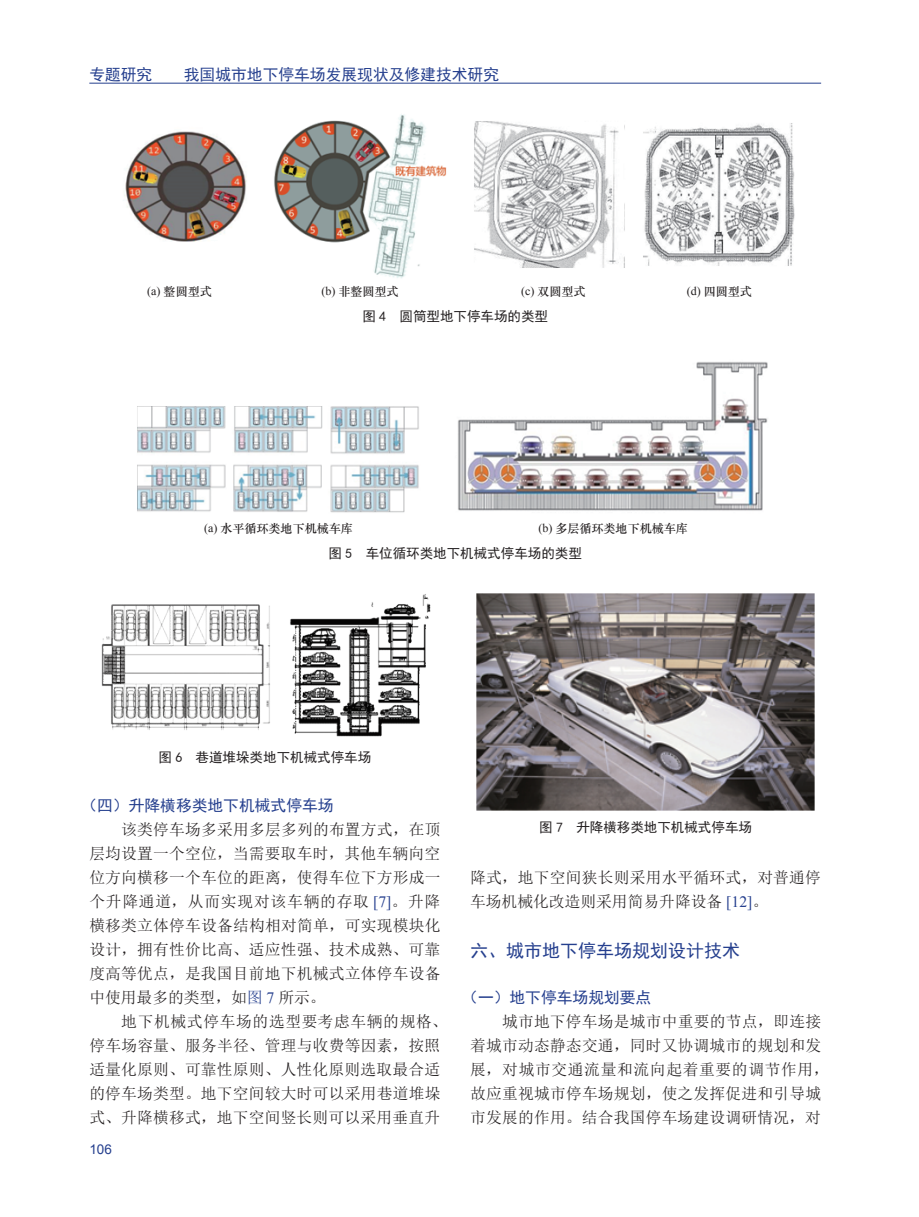
<style>
.page{position:relative;width:919px;height:1217px;background:#fff}
.page>*{position:absolute;margin:0;border:0;box-sizing:border-box;transform-origin:0 0}
.t1{font:18px "Sim Hei";color:#253f8e}
.t2{font:15.75px/24px "Sim Sun";letter-spacing:.015em;color:#231f20}
.t3{font:15.75px "Sim Hei";color:#253f8e}
.t4{font:13.5px "Sim Hei";color:#231f20}
.t5{font:13.5px "Arial";color:#253f8e}
.t6{font:12px "ST Zhongsong";color:#231f20}
.s1{font-family:"Times New Roman"}
.s2{font-family:"Times New Roman";color:#253f8e}
.s3{color:#253f8e}
</style>
<div class="page">
<hr style="left:89px;top:83px;width:732px;height:1px;background:#253f8e">
<img style="left:123px;top:131px;width:124px;height:111px">
<img style="left:274px;top:114px;width:173px;height:164px">
<img style="left:474px;top:121px;width:151px;height:147px">
<img style="left:643px;top:123px;width:152px;height:143px">
<img style="left:137px;top:406px;width:282px;height:107px">
<img style="left:458px;top:362px;width:310px;height:149px">
<img style="left:101px;top:604px;width:169px;height:126px">
<img style="left:290px;top:594px;width:141px;height:143px">
<img style="left:476px;top:593px;width:339px;height:218px">
<p class="t3" style="left:89px;top:66px;width:65px">专题研究</p>
<p class="t3" style="left:184px;top:66px;width:316px">我国城市地下停车场发展现状及修建技术研究</p>
<p class="t6" style="left:147px;top:283px;width:66px"><span class="s1">(a)</span> 整圆型式</p>
<p class="t6" style="left:321px;top:283px;width:79px"><span class="s1">(b)</span> 非整圆型式</p>
<p class="t6" style="left:521px;top:283px;width:66px"><span class="s1">(c)</span> 双圆型式</p>
<p class="t6" style="left:686px;top:283px;width:67px"><span class="s1">(d)</span> 四圆型式</p>
<p class="t4" style="left:362px;top:310px;width:187px">图 4 圆筒型地下停车场的类型</p>
<p class="t6" style="left:204px;top:520px;width:150px"><span class="s1">(a)</span> 水平循环类地下机械车库</p>
<p class="t6" style="left:538px;top:520px;width:151px"><span class="s1">(b)</span> 多层循环类地下机械车库</p>
<p class="t4" style="left:328px;top:546px;width:255px">图 5 车位循环类地下机械式停车场的类型</p>
<p class="t4" style="left:158px;top:749px;width:214px">图 6 巷道堆垛类地下机械式停车场</p>
<p class="t3" style="left:81px;top:797px;width:253px">（四）升降横移类地下机械式停车场</p>
<p class="t2" style="left:89px;top:817px;width:352px;text-align:justify;text-indent:32px">该类停车场多采用多层多列的布置方式，在顶层均设置一个空位，当需要取车时，其他车辆向空位方向横移一个车位的距离，使得车位下方形成一个升降通道，从而实现对该车辆的存取 <span class="s2">[7]</span>。升降横移类立体停车设备结构相对简单，可实现模块化设计，拥有性价比高、适应性强、技术成熟、可靠度高等优点，是我国目前地下机械式立体停车设备中使用最多的类型，如<span class="s3">图</span> <span class="s2">7</span> 所示。</p>
<p class="t2" style="left:89px;top:1009px;width:360px;text-indent:32px">地下机械式停车场的选型要考虑车辆的规格、停车场容量、服务半径、管理与收费等因素，按照适量化原则、可靠性原则、人性化原则选取最合适的停车场类型。地下空间较大时可以采用巷道堆垛式、升降横移式，地下空间竖长则可以采用垂直升</p>
<p class="t5" style="left:89px;top:1140px;width:24px">106</p>
<p class="t4" style="left:539px;top:819px;width:214px">图 7 升降横移类地下机械式停车场</p>
<p class="t2" style="left:470px;top:865px;width:352px">降式，地下空间狭长则采用水平循环式，对普通停车场机械化改造则采用简易升降设备 <span class="s2">[12]</span>。</p>
<p class="t1" style="left:470px;top:941px;width:271px">六、城市地下停车场规划设计技术</p>
<p class="t3" style="left:462px;top:989px;width:190px">（一）地下停车场规划要点</p>
<p class="t2" style="left:470px;top:1009px;width:360px;text-indent:32px">城市地下停车场是城市中重要的节点，即连接着城市动态静态交通，同时又协调城市的规划和发展，对城市交通流量和流向起着重要的调节作用，故应重视城市停车场规划，使之发挥促进和引导城市发展的作用。结合我国停车场建设调研情况，对</p>
</div>
